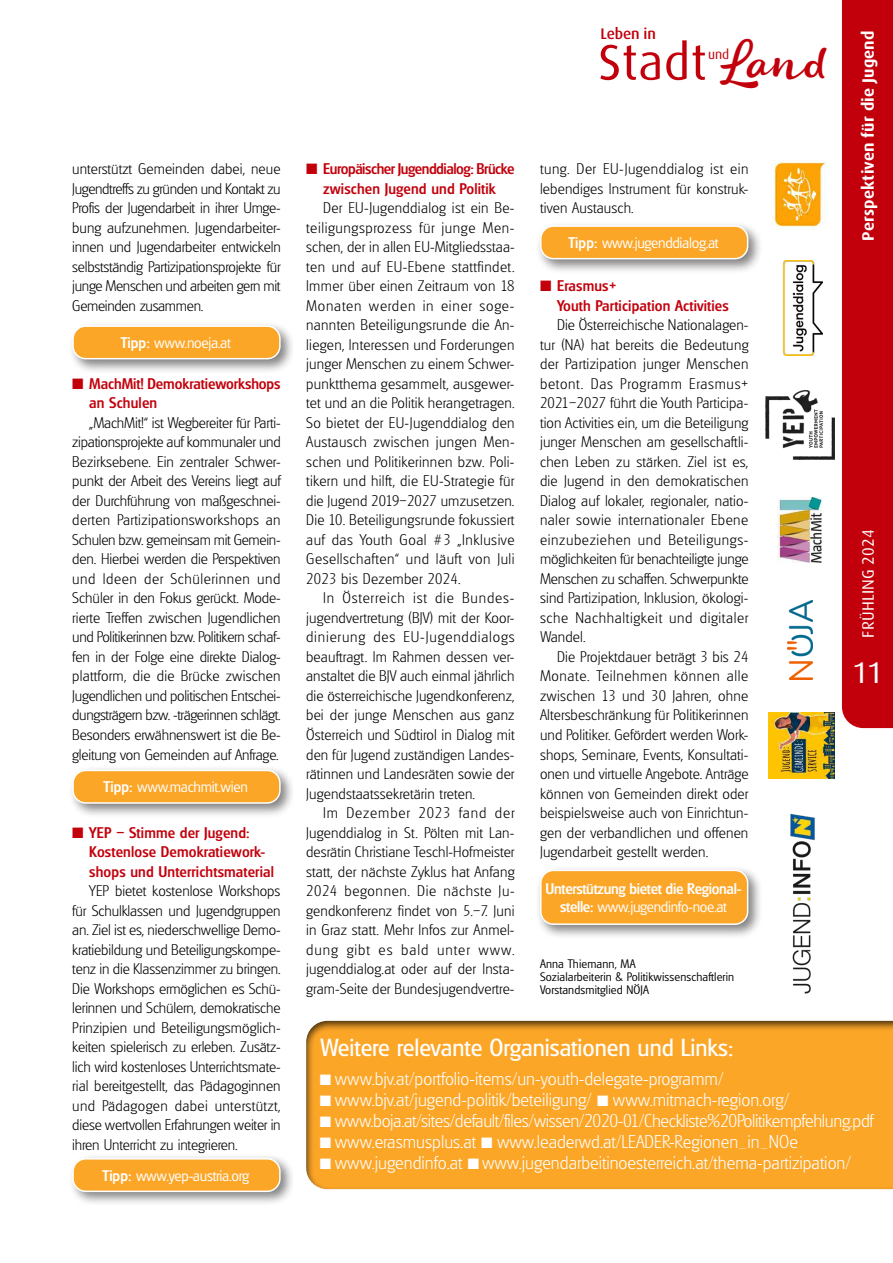
<style>
.page{position:relative;width:893px;height:1263px;background:#fff}
.page>*{position:absolute;margin:0;border:0;box-sizing:border-box;transform-origin:0 0}
.t1{font:50.1px "Dax Pro";letter-spacing:.01em;color:#c2000c}
.t2{font:30px "Dax Pro";color:#fff}
.t3{font:24px "Glasgow";color:#fff}
.t4{font:200 18px "Glasgow";color:#fff}
.t5{font:200 18px "Glasgow";letter-spacing:-.02em;color:#fff}
.t6{font:700 16.5px "Dax Pro";letter-spacing:.01em;color:#fff}
.t7{font:16.5px "Dax Pro";letter-spacing:.01em;color:#fff}
.t8{font:500 15.3px "Dax Pro";letter-spacing:-.01em;color:#c2000c}
.t9{font:200 15px/19.5px "Glasgow";letter-spacing:.01em;color:#000;text-align:justify}
.t10{font:500 15px/19.5px "Glasgow";letter-spacing:.01em;color:#c2000c}
.t11{font:300 15px "Glasgow";letter-spacing:-.02em;color:#fff}
.t12{font:500 15px/18px "Glasgow";letter-spacing:-.02em;color:#fff;text-align:center}
.t13{font:500 15px/19.5px "Glasgow";letter-spacing:-.03em;color:#c2000c;text-align:center}
.t14{font:13.35px "Dax Pro";color:#c2000c}
.t15{font:300 12px/13px "Glasgow";letter-spacing:.01em;color:#000}
.s1{font-weight:500}
.s2{font-family:"Lifehack";font-style:italic;font-size:47.25px}
.s3{font-weight:300}
</style>
<div class="page">
<div style="left:306px;top:1019px;width:587px;height:173px;background:#000;opacity:.75"></div>
<div style="left:320px;top:1071px;width:570px;height:111px;background:#fca628"></div>
<div style="left:320px;top:1038px;width:573px;height:24px;background:#fca628"></div>
<div style="left:68px;top:765px;width:227px;height:54px;background:#000;opacity:.5"></div>
<div style="left:73px;top:770px;width:207px;height:33px;background:#fca628;border-radius:13px"></div>
<div style="left:72px;top:770px;width:209px;height:34px;border:2px solid #fff;border-radius:13px"></div>
<div style="left:68px;top:1153px;width:227px;height:54px;background:#000;opacity:.5"></div>
<div style="left:73px;top:1159px;width:207px;height:32px;background:#fca628;border-radius:13px"></div>
<div style="left:72px;top:1158px;width:209px;height:34px;border:2px solid #fff;border-radius:13px"></div>
<div style="left:536px;top:221px;width:227px;height:53px;background:#000;opacity:.5"></div>
<div style="left:541px;top:226px;width:207px;height:33px;background:#fca628;border-radius:13px"></div>
<div style="left:540px;top:225px;width:208px;height:34px;border:2px solid #fff;border-radius:13px"></div>
<div style="left:536px;top:865px;width:227px;height:75px;background:#000;opacity:.5"></div>
<div style="left:541px;top:870px;width:207px;height:54px;background:#fca628;border-radius:13px"></div>
<div style="left:540px;top:870px;width:208px;height:55px;border:2px solid #fff;border-radius:13px"></div>
<div style="left:68px;top:321px;width:227px;height:53px;background:#000;opacity:.5"></div>
<div style="left:73px;top:326px;width:207px;height:33px;background:#fca628;border-radius:13px"></div>
<div style="left:72px;top:325px;width:209px;height:34px;border:2px solid #fff;border-radius:13px"></div>
<div style="left:842px;top:0;width:51px;height:728px;background:#c2000c"></div>
<img style="left:782px;top:261px;width:41px;height:95px">
<img style="left:790px;top:813px;width:25px;height:180px">
<img style="left:777px;top:497px;width:47px;height:65px">
<img style="left:787px;top:601px;width:26px;height:78px">
<img style="left:765px;top:391px;width:70px;height:69px">
<img style="left:771px;top:160px;width:56px;height:70px">
<img style="left:769px;top:713px;width:65px;height:66px">
<p class="t9" style="left:72px;top:159px;width:210px">unterstützt Gemeinden dabei, neue Jugendtreffs zu gründen und Kontakt zu Profis der Jugendarbeit in ihrer Umge&shy;bung aufzunehmen. Jugendarbeiter&shy;innen und Jugendarbeiter entwickeln selbstständig Partizipationsprojekte für junge Menschen und arbeiten gern mit Gemeinden zusammen.</p>
<p class="t11" style="left:121px;top:334px;width:112px"><span class="s1">Tipp:</span> www.noeja.at</p>
<p class="t10" style="left:89px;top:374px;width:193px;text-indent:-17px">■ MachMit! Demokratieworkshops an Schulen</p>
<p class="t9" style="left:72px;top:413px;width:210px;text-indent:17px">„MachMit!“ ist Wegbereiter für Parti&shy;zipationsprojekte auf kommunaler und Bezirksebene. Ein zentraler Schwer&shy;punkt der Arbeit des Vereins liegt auf der Durchführung von maßgeschnei&shy;derten Partizipationsworkshops an Schulen bzw. gemeinsam mit Gemein&shy;den. Hierbei werden die Perspektiven und Ideen der Schülerinnen und Schüler in den Fokus gerückt. Mode&shy;rierte Treffen zwischen Jugendlichen und Politikerinnen bzw. Politikern schaf&shy;fen in der Folge eine direkte Dialog&shy;plattform, die die Brücke zwischen Jugendlichen und politischen Entschei&shy;dungsträgern bzw. -trägerinnen schlägt.<br>Besonders erwähnenswert ist die Be&shy;gleitung von Gemeinden auf Anfrage.</p>
<p class="t11" style="left:104px;top:778px;width:146px"><span class="s1">Tipp:</span> www.machmit.wien</p>
<p class="t10" style="left:89px;top:822px;width:186px;text-indent:-17px">■ YEP – Stimme der Jugend:<br>Kostenlose Demokratiework&shy;shops und Unterrichtsmaterial</p>
<p class="t9" style="left:72px;top:881px;width:210px;text-indent:17px">YEP bietet kostenlose Workshops für Schulklassen und Jugendgruppen an. Ziel ist es, niederschwellige Demo&shy;kratiebildung und Beteiligungskompe&shy;tenz in die Klassenzimmer zu bringen.<br>Die Workshops ermöglichen es Schü&shy;lerinnen und Schülern, demokratische Prinzipien und Beteiligungsmöglich&shy;keiten spielerisch zu erleben. Zusätz&shy;lich wird kostenloses Unterrichtsmate&shy;rial bereitgestellt, das Pädagoginnen und Pädagogen dabei unterstützt, diese wertvollen Erfahrungen weiter in ihren Unterricht zu integrieren.</p>
<p class="t11" style="left:102px;top:1166px;width:148px"><span class="s1">Tipp:</span> www.yep-austria.org</p>
<p class="t8" style="left:600px;top:24px;width:57px">Leben in</p>
<h1 class="t1" style="left:598px;top:31px;width:232px">Stadt <span class="s2">Land</span></h1>
<p class="t14" style="left:708px;top:46px;width:22px">und</p>
<p class="t13" style="left:306px;top:159px;width:210px">■ Europäischer Jugenddialog: Brücke zwischen Jugend und Politik</p>
<p class="t9" style="left:306px;top:198px;width:210px;text-indent:17px">Der EU-Jugenddialog ist ein Be&shy;teiligungsprozess für junge Men&shy;schen, der in allen EU-Mitgliedsstaa&shy;ten und auf EU-Ebene stattfindet.<br>Immer über einen Zeitraum von 18<br>Monaten werden in einer soge&shy;nannten Beteiligungsrunde die An&shy;liegen, Interessen und Forderungen junger Menschen zu einem Schwer&shy;punktthema gesammelt, ausgewer&shy;tet und an die Politik herangetragen.<br>So bietet der EU-Jugenddialog den Austausch zwischen jungen Men&shy;schen und Politikerinnen bzw. Poli&shy;tikern und hilft, die EU-Strategie für die Jugend 2019–2027 umzusetzen.<br>Die 10. Beteiligungsrunde fokussiert auf das Youth Goal #3 „Inklusive Gesellschaften“ und läuft von Juli 2023 bis Dezember 2024.</p>
<p class="t9" style="left:306px;top:588px;width:210px;text-indent:17px">In Österreich ist die Bundes&shy;jugendvertretung (BJV) mit der Koor&shy;dinierung des EU-Jugenddialogs beauftragt. Im Rahmen dessen ver&shy;anstaltet die BJV auch einmal jährlich die österreichische Jugendkonferenz, bei der junge Menschen aus ganz Österreich und Südtirol in Dialog mit den für Jugend zuständigen Landes&shy;rätinnen und Landesräten sowie der Jugendstaatssekretärin treten.</p>
<p class="t9" style="left:306px;top:803px;width:210px;text-indent:17px">Im Dezember 2023 fand der Jugenddialog in St. Pölten mit Lan&shy;desrätin Christiane Teschl-Hofmeister statt, der nächste Zyklus hat Anfang 2024 begonnen. Die nächste Ju&shy;gendkonferenz findet von 5.–7. Juni in Graz statt. Mehr Infos zur Anmel&shy;dung gibt es bald unter www. jugenddialog.at oder auf der Insta&shy;gram-Seite der Bundesjugendvertre-</p>
<p class="t9" style="left:540px;top:159px;width:210px">tung. Der EU-Jugenddialog ist ein lebendiges Instrument für konstruk&shy;tiven Austausch.</p>
<p class="t11" style="left:568px;top:234px;width:152px"><span class="s1">Tipp:</span> www.jugenddialog.at</p>
<p class="t10" style="left:557px;top:276px;width:173px;text-indent:-17px">■ Erasmus+<br>Youth Participation Activities</p>
<p class="t9" style="left:540px;top:315px;width:210px;text-indent:17px">Die Österreichische Nationalagen&shy;tur (NA) hat bereits die Bedeutung der Partizipation junger Menschen betont. Das Programm Erasmus+ 2021–2027 führt die Youth Participa&shy;tion Activities ein, um die Beteiligung junger Menschen am gesellschaftli&shy;chen Leben zu stärken. Ziel ist es, die Jugend in den demokratischen Dialog auf lokaler, regionaler, natio&shy;naler sowie internationaler Ebene einzubeziehen und Beteiligungs&shy;möglichkeiten für benachteiligte junge Menschen zu schaffen. Schwerpunkte sind Partizipation, Inklusion, ökologi&shy;sche Nachhaltigkeit und digitaler Wandel.</p>
<p class="t9" style="left:540px;top:647px;width:210px;text-indent:17px">Die Projektdauer beträgt 3 bis 24<br>Monate. Teilnehmen können alle zwischen 13 und 30 Jahren, ohne Altersbeschränkung für Politikerinnen und Politiker. Gefördert werden Work&shy;shops, Seminare, Events, Konsultati&shy;onen und virtuelle Angebote. Anträge können von Gemeinden direkt oder beispielsweise auch von Einrichtun&shy;gen der verbandlichen und offenen Jugendarbeit gestellt werden.</p>
<p class="t12" style="left:546px;top:879px;width:197px">Unterstützung bietet die Regional&shy;stelle: <span class="s3">www.jugendinfo-noe.at</span></p>
<p class="t15" style="left:540px;top:957px;width:196px">Anna Thiemann, MA<br>Sozialarbeiterin &amp; Politikwissenschaftlerin<br>Vorstandsmitglied NÖJA</p>
<h3 class="t3" style="left:320px;top:1033px;width:415px">Weitere relevante Organisationen und Links:</h3>
<p class="t6" style="left:857px;top:241px;width:211px;rotate:-90deg">Perspektiven für die Jugend</p>
<p class="t7" style="left:858px;top:637px;width:110px;rotate:-90deg">FRÜHLING 2024</p>
<h2 class="t2" style="left:852px;top:653px;width:32px">11</h2>
<p class="t4" style="left:320px;top:1068px;width:405px">■ www.bjv.at/portfolio-items/un-youth-delegate-programm/</p>
<p class="t4" style="left:320px;top:1089px;width:471px">■ www.bjv.at/jugend-politik/beteiligung/ ■ www.mitmach-region.org/</p>
<p class="t5" style="left:320px;top:1110px;width:555px">■ www.boja.at/sites/default/files/wissen/2020-01/Checkliste%20Politikempfehlung.pdf</p>
<p class="t4" style="left:320px;top:1131px;width:480px">■ www.erasmusplus.at ■ www.leaderwd.at/LEADER-Regionen_in_NOe</p>
<p class="t4" style="left:320px;top:1152px;width:533px">■ www.jugendinfo.at ■ www.jugendarbeitinoesterreich.at/thema-partizipation/</p>
</div>
